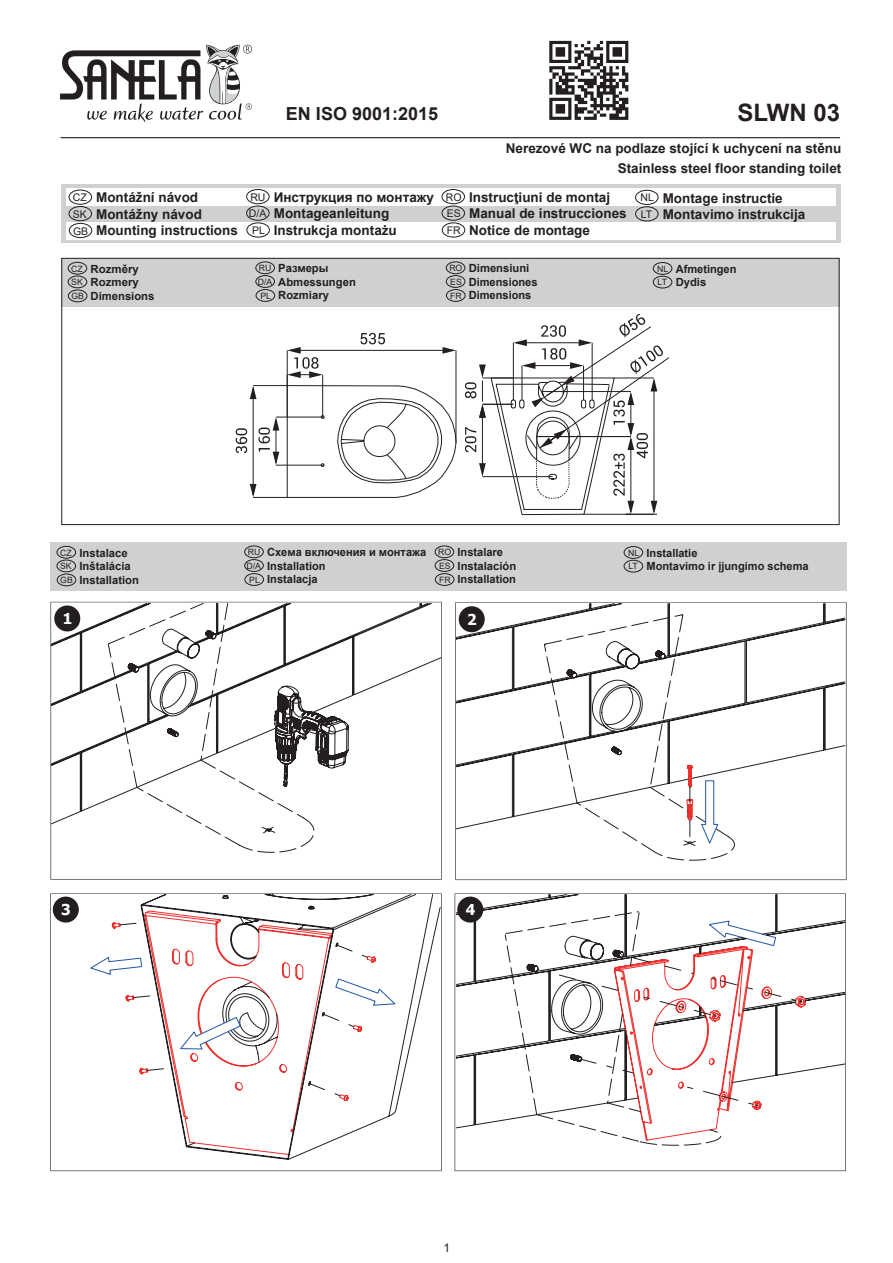
<style>
.page{position:relative;width:893px;height:1263px;background:#fff}
.page>*{position:absolute;margin:0;border:0;box-sizing:border-box;transform-origin:0 0}
.t1{font:700 24px "Arial";color:#231f20}
.t2{font:700 18px "Arial";color:#231f20}
.t3{font:700 15px "Tahoma";color:#fff}
.t4{font:700 13.5px/16.5px "Arial";color:#231f20}
.t5{font:12px "Arial";color:#231f20}
.t6{font:700 11.25px/13.5px "Arial";color:#231f20}
.t7{font:10.5px "Arial";color:#231f20}
.t8{font:8.7px "Arial";color:#231f20}
.s1{font-weight:400;font-size:10.5px}
.s2{font-weight:400;font-size:8.7px}
</style>
<div class="page">
<svg style="left:50px;top:893px;width:391px;height:278px"></svg>
<svg style="left:455px;top:602px;width:391px;height:278px"></svg>
<svg style="left:454px;top:893px;width:391px;height:278px"></svg>
<div style="left:61px;top:184px;width:779px;height:59px;background:#cfd0d2"></div>
<div style="left:69px;top:206px;width:23px;height:15px;border:1px solid #231f20;border-radius:50%"></div>
<div style="left:66px;top:188px;width:769px;height:17px;background:#fff"></div>
<div style="left:69px;top:190px;width:23px;height:15px;border:1px solid #231f20;border-radius:50%"></div>
<div style="left:66px;top:222px;width:769px;height:17px;background:#fff"></div>
<div style="left:69px;top:223px;width:23px;height:15px;border:1px solid #231f20;border-radius:50%"></div>
<div style="left:246px;top:206px;width:23px;height:15px;border:1px solid #231f20;border-radius:50%"></div>
<div style="left:246px;top:189px;width:23px;height:15px;border:1px solid #231f20;border-radius:50%"></div>
<div style="left:246px;top:223px;width:24px;height:15px;border:1px solid #231f20;border-radius:50%"></div>
<div style="left:441px;top:206px;width:24px;height:15px;border:1px solid #231f20;border-radius:50%"></div>
<div style="left:441px;top:189px;width:24px;height:15px;border:1px solid #231f20;border-radius:50%"></div>
<div style="left:442px;top:223px;width:23px;height:15px;border:1px solid #231f20;border-radius:50%"></div>
<div style="left:635px;top:206px;width:23px;height:15px;border:1px solid #231f20;border-radius:50%"></div>
<div style="left:635px;top:190px;width:23px;height:15px;border:1px solid #231f20;border-radius:50%"></div>
<div style="left:61px;top:258px;width:778px;height:48px;background:#cfd0d2"></div>
<div style="left:68px;top:276px;width:19px;height:12px;border:1px solid #231f20;border-radius:50%"></div>
<div style="left:68px;top:262px;width:19px;height:13px;border:1px solid #231f20;border-radius:50%"></div>
<div style="left:68px;top:290px;width:19px;height:12px;border:1px solid #231f20;border-radius:50%"></div>
<div style="left:255px;top:275px;width:20px;height:13px;border:1px solid #231f20;border-radius:50%"></div>
<div style="left:255px;top:262px;width:20px;height:12px;border:1px solid #231f20;border-radius:50%"></div>
<div style="left:256px;top:289px;width:19px;height:13px;border:1px solid #231f20;border-radius:50%"></div>
<div style="left:446px;top:275px;width:19px;height:13px;border:1px solid #231f20;border-radius:50%"></div>
<div style="left:446px;top:262px;width:19px;height:12px;border:1px solid #231f20;border-radius:50%"></div>
<div style="left:446px;top:289px;width:19px;height:13px;border:1px solid #231f20;border-radius:50%"></div>
<div style="left:653px;top:276px;width:19px;height:12px;border:1px solid #231f20;border-radius:50%"></div>
<div style="left:653px;top:262px;width:19px;height:13px;border:1px solid #231f20;border-radius:50%"></div>
<div style="left:61px;top:258px;width:778px;height:267px;border:1px solid #231f20"></div>
<div style="left:50px;top:542px;width:796px;height:48px;background:#cfd0d2"></div>
<div style="left:57px;top:560px;width:19px;height:12px;border:1px solid #231f20;border-radius:50%"></div>
<div style="left:57px;top:546px;width:19px;height:13px;border:1px solid #231f20;border-radius:50%"></div>
<div style="left:57px;top:574px;width:19px;height:12px;border:1px solid #231f20;border-radius:50%"></div>
<div style="left:244px;top:559px;width:20px;height:13px;border:1px solid #231f20;border-radius:50%"></div>
<div style="left:244px;top:546px;width:20px;height:12px;border:1px solid #231f20;border-radius:50%"></div>
<div style="left:434px;top:559px;width:20px;height:13px;border:1px solid #231f20;border-radius:50%"></div>
<div style="left:434px;top:546px;width:20px;height:12px;border:1px solid #231f20;border-radius:50%"></div>
<div style="left:435px;top:573px;width:19px;height:13px;border:1px solid #231f20;border-radius:50%"></div>
<div style="left:623px;top:560px;width:20px;height:12px;border:1px solid #231f20;border-radius:50%"></div>
<div style="left:623px;top:546px;width:20px;height:13px;border:1px solid #231f20;border-radius:50%"></div>
<hr style="left:61px;top:137px;width:778px;height:1px;background:#231f20">
<svg style="left:60px;top:45px;width:192px;height:77px"></svg>
<div style="left:53px;top:897px;width:26px;height:26px;background:#231f20;border-radius:50%"></div>
<hr style="left:253px;top:388px;width:1px;height:107px;background:#231f20">
<hr style="left:253px;top:385px;width:34px;height:1px;background:#231f20">
<hr style="left:253px;top:497px;width:34px;height:1px;background:#231f20">
<svg style="left:250px;top:386px;width:6px;height:13px"></svg>
<svg style="left:250px;top:484px;width:6px;height:13px"></svg>
<svg style="left:236px;top:428px;width:11px;height:25px"></svg>
<hr style="left:276px;top:465px;width:48px;height:1px;background:#231f20">
<hr style="left:276px;top:417px;width:48px;height:1px;background:#231f20">
<svg style="left:258px;top:417px;width:21px;height:48px"></svg>
<hr style="left:290px;top:350px;width:163px;height:1px;background:#231f20">
<hr style="left:455px;top:350px;width:1px;height:93px;background:#231f20">
<svg style="left:442px;top:347px;width:14px;height:7px"></svg>
<svg style="left:360px;top:333px;width:25px;height:11px"></svg>
<svg style="left:286px;top:385px;width:171px;height:113px"></svg>
<hr style="left:322px;top:375px;width:1px;height:42px;background:#231f20">
<hr style="left:287px;top:375px;width:1px;height:42px;background:#231f20">
<svg style="left:287px;top:347px;width:35px;height:31px"></svg>
<svg style="left:465px;top:314px;width:204px;height:201px"></svg>
<svg style="left:549px;top:41px;width:79px;height:79px"></svg>
<svg style="left:455px;top:894px;width:71px;height:235px"></svg>
<svg style="left:504px;top:911px;width:22px;height:232px"></svg>
<svg style="left:526px;top:894px;width:319px;height:252px"></svg>
<svg style="left:140px;top:893px;width:301px;height:267px"></svg>
<svg style="left:455px;top:603px;width:88px;height:227px"></svg>
<svg style="left:543px;top:603px;width:302px;height:258px"></svg>
<svg style="left:50px;top:602px;width:392px;height:230px"></svg>
<svg style="left:89px;top:562px;width:342px;height:574px"></svg>
<div style="left:457px;top:897px;width:26px;height:26px;background:#231f20;border-radius:50%"></div>
<h2 class="t2" style="left:286px;top:101px;width:154px">EN ISO 9001:2015</h2>
<h1 class="t1" style="left:737px;top:96px;width:104px">SLWN 03</h1>
<p class="t4" style="left:506px;top:139px;width:337px;line-height:19.5px;text-align:right">Nerezové WC na podlaze stojící k uchycení na stěnu<br>Stainless steel floor standing toilet</p>
<p class="t7" style="left:73px;top:190px;width:15px">CZ</p>
<p class="t7" style="left:73px;top:224px;width:17px">GB</p>
<p class="t7" style="left:73px;top:207px;width:16px">SK</p>
<p class="t4" style="left:96px;top:190px;width:143px">Montážní návod<br>Montážny návod<br>Mounting instructions</p>
<p class="t7" style="left:250px;top:190px;width:17px">RU</p>
<p class="t7" style="left:252px;top:223px;width:14px">PL</p>
<p class="t7" style="left:249px;top:206px;width:19px">D/A</p>
<p class="t4" style="left:274px;top:189px;width:162px">Инструкция по монтажу<br>Montageanleitung<br>Instrukcja montażu</p>
<p class="t7" style="left:446px;top:190px;width:17px">RO</p>
<p class="t7" style="left:447px;top:223px;width:15px">FR</p>
<p class="t7" style="left:446px;top:206px;width:16px">ES</p>
<p class="t4" style="left:469px;top:189px;width:159px">Instrucţiuni de montaj<br>Manual de instrucciones<br>Notice de montage</p>
<p class="t4" style="left:662px;top:190px;width:144px;text-indent:-22px"><span class="s1">NL</span> Montage instructie<br>Montavimo instrukcija</p>
<p class="t7" style="left:640px;top:207px;width:13px">LT</p>
<p class="t6" style="left:91px;top:262px;width:65px">Rozměry<br>Rozmery<br>Dimensions</p>
<p class="t8" style="left:71px;top:263px;width:13px">CZ</p>
<p class="t8" style="left:71px;top:290px;width:14px">GB</p>
<p class="t8" style="left:71px;top:276px;width:13px">SK</p>
<p class="t6" style="left:278px;top:262px;width:79px">Размеры<br>Abmessungen<br>Rozmiary</p>
<p class="t8" style="left:259px;top:262px;width:14px">RU</p>
<p class="t8" style="left:260px;top:290px;width:12px">PL</p>
<p class="t8" style="left:258px;top:276px;width:16px">D/A</p>
<p class="t6" style="left:468px;top:262px;width:70px">Dimensiuni<br>Dimensiones<br>Dimensions</p>
<p class="t8" style="left:449px;top:262px;width:15px">RO</p>
<p class="t8" style="left:450px;top:290px;width:13px">FR</p>
<p class="t8" style="left:450px;top:276px;width:13px">ES</p>
<p class="t6" style="left:675px;top:262px;width:62px;text-indent:-18px"><span class="s2">NL</span> Afmetingen<br>Dydis</p>
<p class="t8" style="left:657px;top:276px;width:11px">LT</p>
<p class="t6" style="left:79px;top:546px;width:61px">Instalace<br>Inštalácia<br>Installation</p>
<p class="t8" style="left:60px;top:547px;width:13px">CZ</p>
<p class="t8" style="left:60px;top:574px;width:14px">GB</p>
<p class="t8" style="left:60px;top:560px;width:13px">SK</p>
<p class="t6" style="left:267px;top:546px;width:160px">Cxeмa включeния и мoнтaжa<br>Installation<br>Instalacja</p>
<p class="t8" style="left:248px;top:546px;width:14px">RU</p>
<p class="t8" style="left:249px;top:574px;width:12px">PL</p>
<p class="t8" style="left:246px;top:560px;width:16px">D/A</p>
<p class="t6" style="left:457px;top:546px;width:60px">Instalare<br>Instalación<br>Installation</p>
<p class="t8" style="left:438px;top:546px;width:15px">RO</p>
<p class="t8" style="left:439px;top:574px;width:13px">FR</p>
<p class="t8" style="left:439px;top:560px;width:13px">ES</p>
<p class="t6" style="left:646px;top:546px;width:164px;text-indent:-18px"><span class="s2">NL</span> Installatie<br>Montavimo ir įjungimo schema</p>
<p class="t8" style="left:628px;top:560px;width:11px">LT</p>
<p class="t3" style="left:63px;top:608px;width:11px">1</p>
<p class="t3" style="left:467px;top:609px;width:11px">2</p>
<p class="t3" style="left:61px;top:900px;width:11px">3</p>
<p class="t3" style="left:466px;top:900px;width:11px">4</p>
<p class="t5" style="left:443px;top:1239px;width:8px">1</p>
</div>
